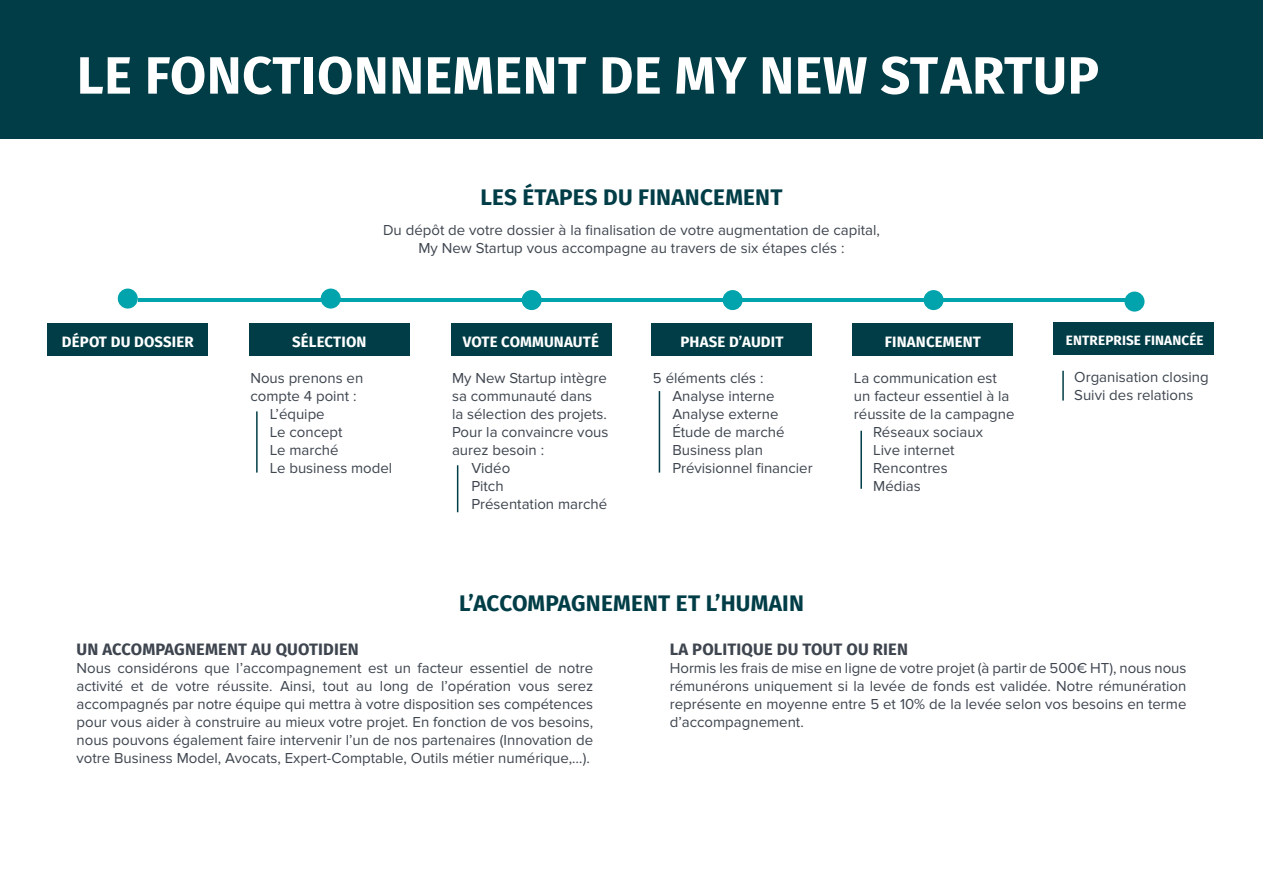
<style>
.page{position:relative;width:1263px;height:893px;background:#fff}
.page>*{position:absolute;margin:0;border:0;box-sizing:border-box;transform-origin:0 0}
.t1{font:700 52.5px "Fira Sans";letter-spacing:.01em;color:#fff}
.t2{font:700 22.5px "Fira Sans";letter-spacing:.01em;color:#013d47}
.t3{font:700 16.5px "Fira Sans";letter-spacing:.01em;color:#3e454f}
.t4{font:15px/18px "Proxima Nova";color:#3e454f}
.t5{font:700 15px "Fira Sans";letter-spacing:.01em;color:#fff}
.t6{font:700 13.5px "Fira Sans";letter-spacing:.01em;color:#fff}
</style>
<div class="page">
<div style="left:0;top:0;width:1263px;height:138px;background:#013d47"></div>
<hr style="left:138px;top:299px;width:996px;height:3px;background:#01a4ac">
<div style="left:118px;top:289px;width:20px;height:20px;background:#01a4ac;border-radius:50%"></div>
<div style="left:321px;top:289px;width:20px;height:20px;background:#01a4ac;border-radius:50%"></div>
<div style="left:522px;top:290px;width:20px;height:20px;background:#01a4ac;border-radius:50%"></div>
<div style="left:723px;top:290px;width:20px;height:20px;background:#01a4ac;border-radius:50%"></div>
<div style="left:923px;top:290px;width:20px;height:20px;background:#01a4ac;border-radius:50%"></div>
<div style="left:1124px;top:292px;width:20px;height:20px;background:#01a4ac;border-radius:50%"></div>
<div style="left:47px;top:324px;width:161px;height:32px;background:#013d47"></div>
<div style="left:249px;top:324px;width:161px;height:32px;background:#013d47"></div>
<hr style="left:256px;top:411px;width:2px;height:62px;background:#013d47">
<div style="left:451px;top:324px;width:160px;height:32px;background:#013d47"></div>
<hr style="left:457px;top:465px;width:1px;height:47px;background:#013d47">
<div style="left:652px;top:324px;width:160px;height:32px;background:#013d47"></div>
<hr style="left:659px;top:391px;width:1px;height:82px;background:#013d47">
<div style="left:852px;top:324px;width:161px;height:32px;background:#013d47"></div>
<hr style="left:860px;top:431px;width:2px;height:58px;background:#013d47">
<div style="left:1053px;top:323px;width:161px;height:32px;background:#013d47"></div>
<hr style="left:1062px;top:371px;width:2px;height:30px;background:#013d47">
<h1 class="t1" style="left:77px;top:31px;width:1024px">LE FONCTIONNEMENT DE MY NEW STARTUP</h1>
<h2 class="t2" style="left:480px;top:178px;width:304px">LES ÉTAPES DU FINANCEMENT</h2>
<p class="t4" style="left:383px;top:221px;width:498px;text-align:center">Du dépôt de votre dossier à la finalisation de votre augmentation de capital,<br>My New Startup vous accompagne au travers de six étapes clés :</p>
<p class="t5" style="left:62px;top:329px;width:133px">DÉPOT DU DOSSIER</p>
<p class="t5" style="left:292px;top:329px;width:76px">SÉLECTION</p>
<p class="t5" style="left:463px;top:329px;width:138px">VOTE COMMUNAUTÉ</p>
<p class="t5" style="left:680px;top:329px;width:105px">PHASE D’AUDIT</p>
<p class="t5" style="left:885px;top:329px;width:98px">FINANCEMENT</p>
<p class="t6" style="left:1066px;top:328px;width:139px">ENTREPRISE FINANCÉE</p>
<p class="t4" style="left:250px;top:369px;width:114px">Nous prenons en</p>
<p class="t4" style="left:250px;top:387px;width:108px">compte 4 point :</p>
<p class="t4" style="left:270px;top:405px;width:56px">L’équipe</p>
<p class="t4" style="left:270px;top:423px;width:74px">Le concept</p>
<p class="t4" style="left:270px;top:441px;width:70px">Le marché</p>
<p class="t4" style="left:270px;top:459px;width:124px">Le business model</p>
<p class="t4" style="left:452px;top:369px;width:156px">My New Startup intègre</p>
<p class="t4" style="left:452px;top:387px;width:142px">sa communauté dans</p>
<p class="t4" style="left:452px;top:405px;width:156px">la sélection des projets.</p>
<p class="t4" style="left:452px;top:423px;width:158px">Pour la convaincre vous</p>
<p class="t4" style="left:452px;top:441px;width:94px">aurez besoin :</p>
<p class="t4" style="left:471px;top:459px;width:40px">Vidéo</p>
<p class="t4" style="left:471px;top:477px;width:34px">Pitch</p>
<p class="t4" style="left:471px;top:495px;width:137px">Présentation marché</p>
<p class="t4" style="left:672px;top:369px;width:142px;text-indent:-19px">5 éléments clés :<br>Analyse interne<br>Analyse externe<br>Étude de marché<br>Business plan<br>Prévisionnel financier</p>
<p class="t4" style="left:854px;top:369px;width:145px">La communication est</p>
<p class="t4" style="left:854px;top:387px;width:157px">un facteur essentiel à la</p>
<p class="t4" style="left:854px;top:405px;width:162px">réussite de la campagne</p>
<p class="t4" style="left:873px;top:423px;width:111px">Réseaux sociaux</p>
<p class="t4" style="left:873px;top:441px;width:83px">Live internet</p>
<p class="t4" style="left:873px;top:459px;width:76px">Rencontres</p>
<p class="t4" style="left:873px;top:477px;width:49px">Médias</p>
<p class="t4" style="left:1074px;top:368px;width:136px">Organisation closing<br>Suivi des relations</p>
<h2 class="t2" style="left:459px;top:585px;width:346px">L’ACCOMPAGNEMENT ET L’HUMAIN</h2>
<p class="t3" style="left:77px;top:635px;width:284px">UN ACCOMPAGNEMENT AU QUOTIDIEN</p>
<p class="t4" style="left:77px;top:659px;width:518px;text-align:justify">Nous considérons que l’accompagnement est un facteur essentiel de notre activité et de votre réussite. Ainsi, tout au long de l’opération vous serez accompagnés par notre équipe qui mettra à votre disposition ses compétences pour vous aider à construire au mieux votre projet. En fonction de vos besoins, nous pouvons également faire intervenir l’un de nos partenaires (Innovation de votre Business Model, Avocats, Expert-Comptable, Outils métier numérique,…).</p>
<p class="t3" style="left:670px;top:635px;width:240px">LA POLITIQUE DU TOUT OU RIEN</p>
<p class="t4" style="left:670px;top:659px;width:518px;text-align:justify">Hormis les frais de mise en ligne de votre projet (à partir de 500€ HT), nous nous rémunérons uniquement si la levée de fonds est validée. Notre rémunération représente en moyenne entre 5 et 10% de la levée selon vos besoins en terme d’accompagnement.</p>
</div>
